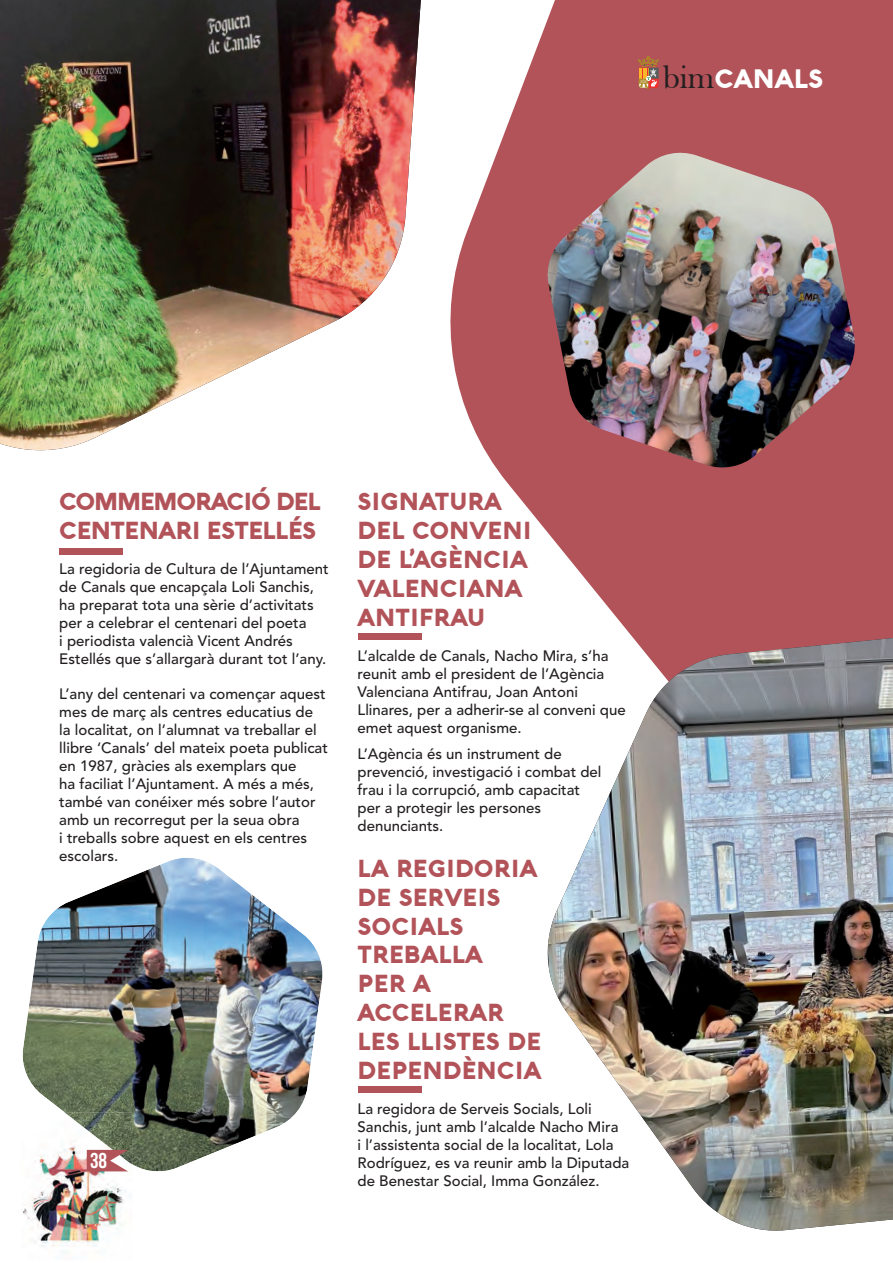
<style>
.page{position:relative;width:893px;height:1263px;background:#fff}
.page>*{position:absolute;margin:0;border:0;box-sizing:border-box;transform-origin:0 0}
.t1{font:900 25.95px "Aquawax";color:#fff}
.t2{font:900 24px/28.8px "Aquawax";color:#b25359}
.t3{font:900 24px/28.8px "Aquawax";letter-spacing:-.03em;color:#b25359}
.t4{font:21.45px "Bebas Neue";color:#fff}
.t5{font:500 15px/18px "Avenir LT Std";color:#231f20}
.s1{font-family:"Bask Old Face";font-weight:400;font-size:33.15px;color:#231f20}
</style>
<div class="page">
<svg style="left:450px;top:0;width:443px;height:629px;fill:#b25359"></svg>
<img style="left:0;top:0;width:421px;height:451px">
<img style="left:547px;top:629px;width:346px;height:602px">
<img style="left:545px;top:150px;width:312px;height:321px">
<img style="left:22px;top:858px;width:301px;height:313px">
<div style="left:59px;top:549px;width:64px;height:6px;background:#b25359"></div>
<div style="left:358px;top:633px;width:64px;height:6px;background:#b25359"></div>
<div style="left:358px;top:1086px;width:64px;height:7px;background:#b25359"></div>
<svg style="left:638px;top:55px;width:21px;height:34px"></svg>
<img style="left:21px;top:1112px;width:111px;height:141px">
<img style="left:64px;top:1112px;width:68px;height:52px">
<svg style="left:87px;top:1150px;width:41px;height:21px"></svg>
<h1 class="t1" style="left:663px;top:67px;width:162px"><span class="s1">bim</span>CANALS</h1>
<h2 class="t3" style="left:59px;top:489px;width:263px">COMMEMORACIÓ DEL<br>CENTENARI ESTELLÉS</h2>
<p class="t5" style="left:59px;top:561px;width:271px">La regidoria de Cultura de l’Ajuntament de Canals que encapçala Loli Sanchis, ha preparat tota una sèrie d’activitats per a celebrar el centenari del poeta<br>i periodista valencià Vicent Andrés Estellés que s’allargarà durant tot l’any.</p>
<p class="t5" style="left:59px;top:686px;width:270px">L’any del centenari va començar aquest mes de març als centres educatius de la localitat, on l’alumnat va treballar el llibre ‘Canals’ del mateix poeta publicat en 1987, gràcies als exemplars que<br>ha faciliat l’Ajuntament. A més a més, també van conéixer més sobre l’autor amb un recorregut per la seua obra<br>i treballs sobre aquest en els centres escolars.</p>
<h3 class="t4" style="left:90px;top:1148px;width:19px">38</h3>
<h2 class="t2" style="left:358px;top:489px;width:176px">SIGNATURA<br>DEL CONVENI<br>DE L’AGÈNCIA<br>VALENCIANA<br>ANTIFRAU</h2>
<p class="t5" style="left:358px;top:648px;width:270px">L’alcalde de Canals, Nacho Mira, s’ha reunit amb el president de l’Agència Valenciana Antifrau, Joan Antoni Llinares, per a adherir-se al conveni que emet aquest organisme.</p>
<p class="t5" style="left:358px;top:746px;width:245px">L’Agència és un instrument de prevenció, investigació i combat del frau i la corrupció, amb capacitat per a protegir les persones denunciants.</p>
<h2 class="t2" style="left:358px;top:855px;width:185px">LA REGIDORIA<br>DE SERVEIS<br>SOCIALS<br>TREBALLA<br>PER A<br>ACCELERAR<br>LES LLISTES DE<br>DEPENDÈNCIA</h2>
<p class="t5" style="left:358px;top:1101px;width:273px">La regidora de Serveis Socials, Loli Sanchis, junt amb l’alcalde Nacho Mira<br>i l’assistenta social de la localitat, Lola Rodríguez, es va reunir amb la Diputada de Benestar Social, Imma González.</p>
</div>
